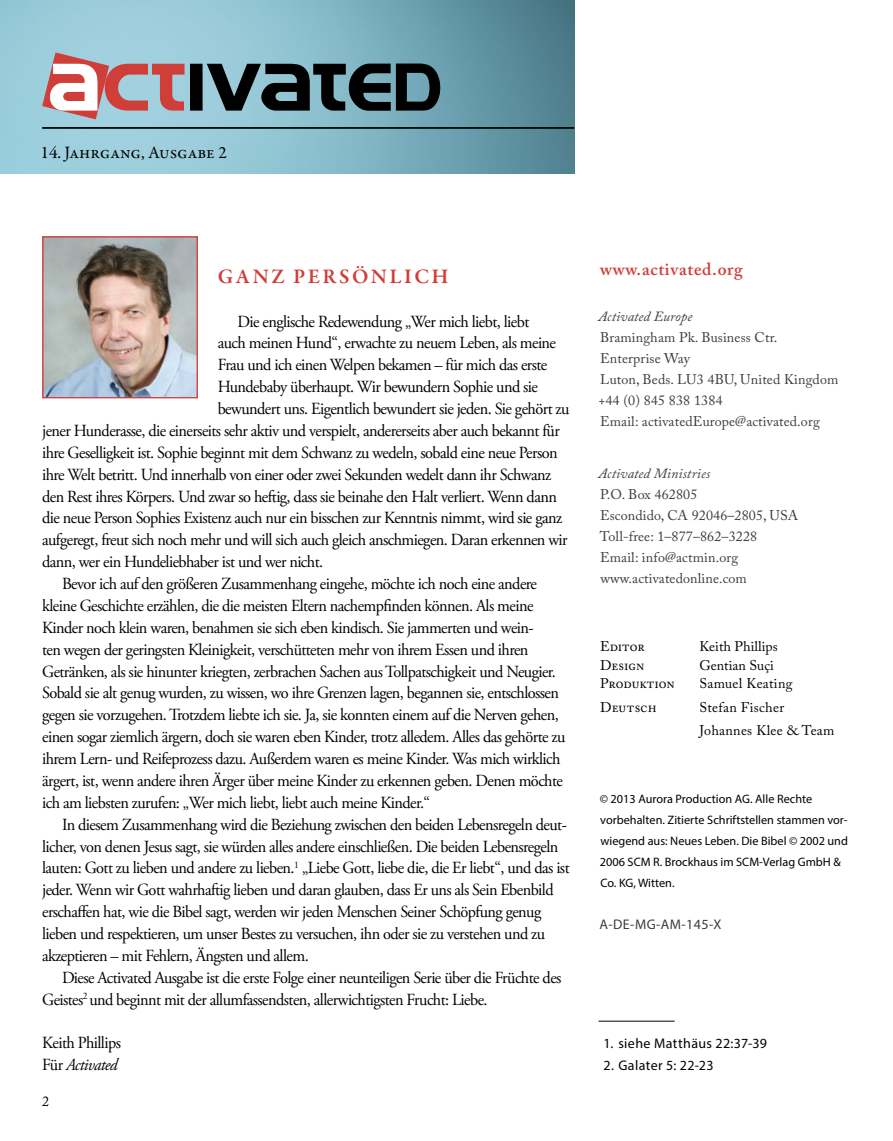
<style>
.page{position:relative;width:893px;height:1141px;background:#fff}
.page>*{position:absolute;margin:0;border:0;box-sizing:border-box;transform-origin:0 0}
.t1{font:600 21px "Garamond Premr Pro";letter-spacing:.115em;color:#cf3e39}
.t2{font:17.5px "Garamond Premr Pro";color:#000}
.t3{font:600 17.5px "Adobe Caslon Pro";letter-spacing:.04em;color:#cf3e39}
.t4{font:16.97px/21.9px "Adobe Garamond Pro";letter-spacing:-.035em;color:#000;scale:.96 1}
.t5{font:14px/21px "Adobe Caslon Pro";letter-spacing:.01em;color:#3c3c3b}
.t6{font:14px/23.3px "Adobe Caslon Pro";letter-spacing:.01em;color:#000}
.t7{font:14px "Myriad Pro";letter-spacing:.025em;color:#000}
.t8{font:italic 14px "Adobe Caslon Pro";letter-spacing:.01em;color:#3c3c3b}
.t9{font:14px "Myriad Pro";letter-spacing:.03em;color:#3c3c3b}
.t10{font:12.25px/21px "Myriad Pro";color:#000}
.s1{font-style:italic}
</style>
<div class="page">
<img style="left:0;top:0;width:574px;height:173px">
<img style="left:44px;top:238px;width:152px;height:158px">
<div style="left:42px;top:236px;width:156px;height:162px;border:1px solid #cf3e39"></div>
<hr style="left:42px;top:127px;width:532px;height:2px;background:#000">
<svg style="left:42px;top:52px;width:398px;height:67px;background:#7a838a"></svg>
<hr style="left:598px;top:1021px;width:77px;height:1px;background:#010202">
<p class="t2" style="left:41px;top:142px;width:188px">14. Jahrgang, Ausgabe 2</p>
<p class="t3" style="left:600px;top:258px;width:144px">www.activated.org</p>
<p class="t8" style="left:598px;top:308px;width:95px">Activated Europe</p>
<p class="t5" style="left:598px;top:327px;width:242px">Bramingham Pk. Business Ctr.<br>Enterprise Way<br>Luton, Beds. LU3 4BU, United Kingdom +44 (0) 845 838 1384<br>Email: activatedEurope@activated.org</p>
<p class="t8" style="left:598px;top:465px;width:113px">Activated Ministries</p>
<p class="t5" style="left:600px;top:484px;width:200px">P.O. Box 462805<br>Escondido, CA 92046–2805, USA<br>Toll-free: 1–877–862–3228<br>Email: info@actmin.org www.activatedonline.com</p>
<p class="t1" style="left:218px;top:264px;width:232px">GANZ PERSÖNLICH</p>
<p class="t4" style="left:238px;top:311px;width:305px">Die englische Redewendung „Wer mich liebt, liebt</p>
<p class="t4" style="left:218px;top:333px;width:354px">auch meinen Hund“, erwachte zu neuem Leben, als meine</p>
<p class="t4" style="left:218px;top:355px;width:345px">Frau und ich einen Welpen bekamen – für mich das erste</p>
<p class="t4" style="left:218px;top:376px;width:335px">Hundebaby überhaupt. Wir bewundern Sophie und sie</p>
<p class="t4" style="left:218px;top:398px;width:368px">bewundert uns. Eigentlich bewundert sie jeden. Sie gehört zu</p>
<p class="t4" style="left:42px;top:420px;width:541px">jener Hunderasse, die einerseits sehr aktiv und verspielt, andererseits aber auch bekannt für</p>
<p class="t4" style="left:42px;top:442px;width:538px">ihre Geselligkeit ist. Sophie beginnt mit dem Schwanz zu wedeln, sobald eine neue Person</p>
<p class="t4" style="left:42px;top:464px;width:532px">ihre Welt betritt. Und innerhalb von einer oder zwei Sekunden wedelt dann ihr Schwanz</p>
<p class="t4" style="left:42px;top:486px;width:538px">den Rest ihres Körpers. Und zwar so heftig, dass sie beinahe den Halt verliert. Wenn dann</p>
<p class="t4" style="left:42px;top:508px;width:543px">die neue Person Sophies Existenz auch nur ein bisschen zur Kenntnis nimmt, wird sie ganz</p>
<p class="t4" style="left:42px;top:530px;width:549px">aufgeregt, freut sich noch mehr und will sich auch gleich anschmiegen. Daran erkennen wir</p>
<p class="t4" style="left:42px;top:552px;width:294px">dann, wer ein Hundeliebhaber ist und wer nicht.</p>
<p class="t4" style="left:62px;top:573px;width:496px">Bevor ich auf den größeren Zusammenhang eingehe, möchte ich noch eine andere</p>
<p class="t4" style="left:42px;top:595px;width:513px">kleine Geschichte erzählen, die die meisten Eltern nachempfinden können. Als meine</p>
<p class="t4" style="left:42px;top:617px;width:513px">Kinder noch klein waren, benahmen sie sich eben kindisch. Sie jammerten und wein-</p>
<p class="t4" style="left:42px;top:639px;width:508px">ten wegen der geringsten Kleinigkeit, verschütteten mehr von ihrem Essen und ihren</p>
<p class="t4" style="left:42px;top:661px;width:537px">Getränken, als sie hinunter kriegten, zerbrachen Sachen aus Tollpatschigkeit und Neugier.</p>
<p class="t4" style="left:42px;top:683px;width:540px">Sobald sie alt genug wurden, zu wissen, wo ihre Grenzen lagen, begannen sie, entschlossen</p>
<p class="t4" style="left:42px;top:705px;width:540px">gegen sie vorzugehen. Trotzdem liebte ich sie. Ja, sie konnten einem auf die Nerven gehen,</p>
<p class="t4" style="left:42px;top:726px;width:546px">einen sogar ziemlich ärgern, doch sie waren eben Kinder, trotz alledem. Alles das gehörte zu</p>
<p class="t4" style="left:42px;top:748px;width:541px">ihrem Lern- und Reifeprozess dazu. Außerdem waren es meine Kinder. Was mich wirklich</p>
<p class="t4" style="left:42px;top:770px;width:544px">ärgert, ist, wenn andere ihren Ärger über meine Kinder zu erkennen geben. Denen möchte</p>
<p class="t4" style="left:42px;top:792px;width:406px">ich am liebsten zurufen: „Wer mich liebt, liebt auch meine Kinder.“</p>
<p class="t4" style="left:62px;top:814px;width:527px">In diesem Zusammenhang wird die Beziehung zwischen den beiden Lebensregeln deut-</p>
<p class="t4" style="left:42px;top:836px;width:539px">licher, von denen Jesus sagt, sie würden alles andere einschließen. Die beiden Lebensregeln</p>
<p class="t4" style="left:42px;top:858px;width:551px">lauten: Gott zu lieben und andere zu lieben.<sup>1</sup> „Liebe Gott, liebe die, die Er liebt“, und das ist</p>
<p class="t4" style="left:42px;top:880px;width:534px">jeder. Wenn wir Gott wahrhaftig lieben und daran glauben, dass Er uns als Sein Ebenbild</p>
<p class="t4" style="left:42px;top:901px;width:521px">erschaffen hat, wie die Bibel sagt, werden wir jeden Menschen Seiner Schöpfung genug</p>
<p class="t4" style="left:42px;top:923px;width:525px">lieben und respektieren, um unser Bestes zu versuchen, ihn oder sie zu verstehen und zu</p>
<p class="t4" style="left:42px;top:945px;width:279px">akzeptieren – mit Fehlern, Ängsten und allem.</p>
<p class="t4" style="left:62px;top:967px;width:522px">Diese Activated Ausgabe ist die erste Folge einer neunteiligen Serie über die Früchte des</p>
<p class="t4" style="left:42px;top:989px;width:466px">Geistes<sup>2</sup> und beginnt mit der allumfassendsten, allerwichtigsten Frucht: Liebe.</p>
<p class="t4" style="left:42px;top:1033px;width:84px">Keith Phillips<br>Für <span class="s1">Activated</span></p>
<p class="t7" style="left:603px;top:1035px;width:165px">1. siehe Matthäus 22:37-39</p>
<p class="t6" style="left:600px;top:635px;width:46px">Editor</p>
<p class="t6" style="left:699px;top:635px;width:80px">Keith Phillips</p>
<p class="t6" style="left:600px;top:653px;width:46px">Design</p>
<p class="t6" style="left:699px;top:653px;width:76px">Gentian Suçi</p>
<p class="t6" style="left:600px;top:672px;width:76px">Produktion</p>
<p class="t6" style="left:699px;top:672px;width:95px">Samuel Keating</p>
<p class="t6" style="left:600px;top:695px;width:58px">Deutsch</p>
<p class="t6" style="left:699px;top:695px;width:137px">Stefan Fischer<br>Johannes Klee &amp; Team</p>
<p class="t10" style="left:600px;top:788px;width:250px">© 2013 Aurora Production AG. Alle Rechte vorbehalten. Zitierte Schriftstellen stammen vor&shy;wiegend aus: Neues Leben. Die Bibel © 2002 und 2006 SCM R. Brockhaus im SCM-Verlag GmbH &amp; Co. KG, Witten.</p>
<p class="t9" style="left:600px;top:916px;width:123px">A-DE-MG-AM-145-X</p>
<p class="t7" style="left:603px;top:1057px;width:112px">2. Galater 5: 22-23</p>
<p class="t6" style="left:42px;top:1089px;width:8px">2</p>
</div>
